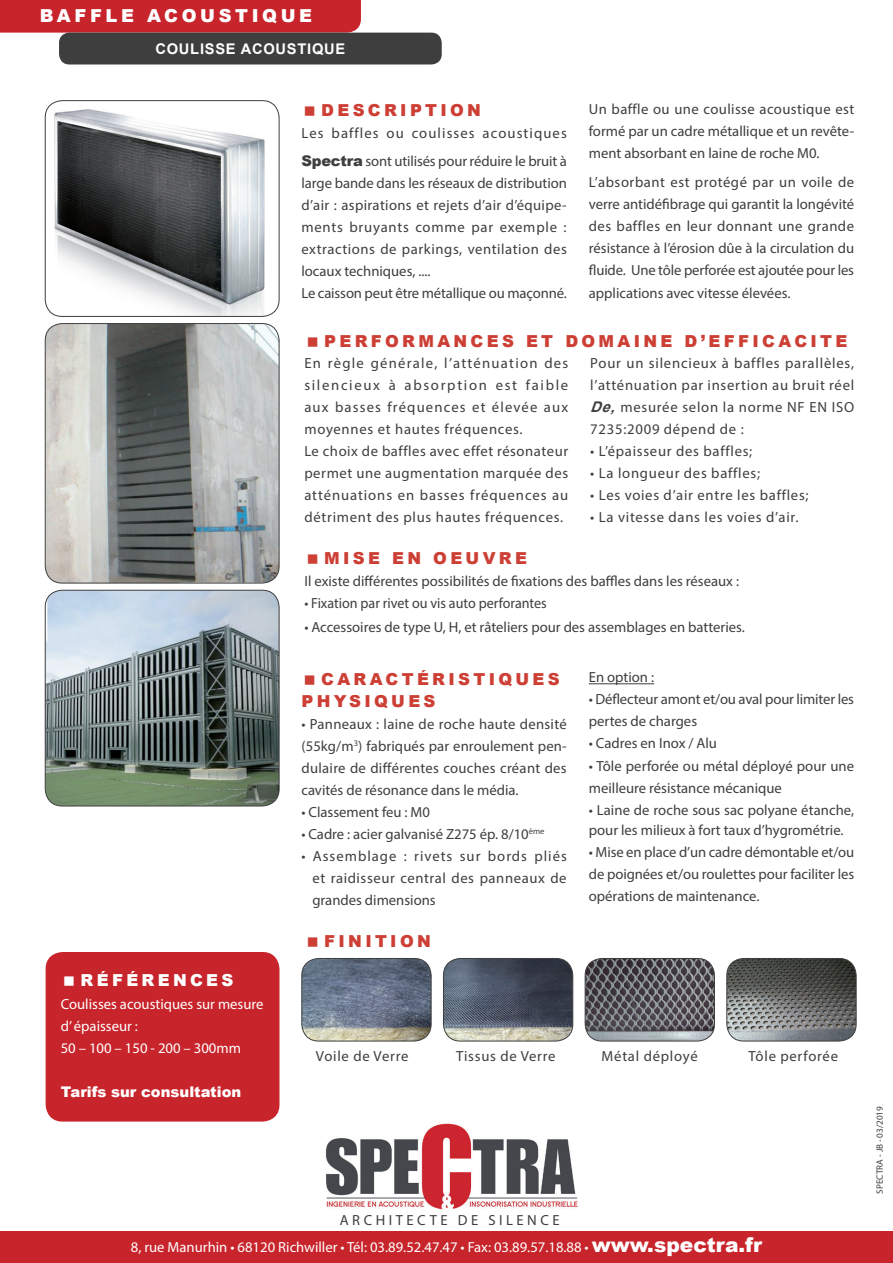
<style>
.page{position:relative;width:893px;height:1263px;background:#fff}
.page>*{position:absolute;margin:0;border:0;box-sizing:border-box;transform-origin:0 0}
.t1{font:900 17.85px "Arial";letter-spacing:.2em;color:#fff}
.t2{font:900 16.5px/22px "Arial";letter-spacing:.2em;color:#cd3f35}
.t3{font:900 16.5px "Arial";letter-spacing:.2em;color:#fff}
.t4{font:14.7px/22px "Myriad Pro";letter-spacing:.005em;color:#3e3e3f;text-align:justify}
.t5{font:14.7px/22px "Myriad Pro";letter-spacing:.05em;color:#3e3e3f}
.t6{font:14.7px/22px "Myriad Pro";color:#fff}
.t7{font:14.7px/27.6px "Myriad Pro";letter-spacing:.07em;color:#3e3e3f}
.t8{font:14.7px "Myriad Pro";letter-spacing:.005em;color:#3e3e3f;scale:.96 1}
.t9{font:900 14.7px "Arial";color:#fff}
.t10{font:14.7px "Myriad Pro";letter-spacing:.24em;color:#3e3e3f}
.t11{font:700 14.7px "Arial";letter-spacing:.05em;color:#fff}
.t12{font:9.15px "Myriad Pro";color:#3e3e3f}
.s1{font-family:"Arial";font-weight:900}
.s2{font-family:"Arial";font-weight:700;font-style:italic}
.s3{font-family:"Arial";font-weight:900;font-size:20.25px}
</style>
<div class="page">
<div style="left:0;top:0;width:361px;height:33px;background:#c8242b"></div>
<div style="left:59px;top:33px;width:383px;height:31px;background:#3e3e3f;border-radius:10px"></div>
<div style="left:0;top:1232px;width:893px;height:31px;background:#c8242b"></div>
<img style="left:45px;top:101px;width:234px;height:215px">
<div style="left:45px;top:100px;width:234px;height:217px;border:1px solid #3e3e3f;border-radius:17px"></div>
<div style="left:46px;top:952px;width:233px;height:169px;background:#c8242b;border-radius:17px"></div>
<hr style="left:589px;top:683px;width:65px;height:1px;background:#3e3e3f">
<img style="left:325px;top:1123px;width:253px;height:87px">
<img style="left:302px;top:958px;width:129px;height:83px">
<div style="left:301px;top:958px;width:130px;height:83px;border:1px solid #3e3e3f;border-radius:17px"></div>
<img style="left:443px;top:958px;width:130px;height:83px">
<div style="left:443px;top:958px;width:130px;height:83px;border:1px solid #3e3e3f;border-radius:17px"></div>
<img style="left:585px;top:958px;width:129px;height:83px">
<div style="left:585px;top:958px;width:130px;height:83px;border:1px solid #3e3e3f;border-radius:17px"></div>
<img style="left:727px;top:958px;width:129px;height:83px">
<div style="left:726px;top:958px;width:130px;height:83px;border:1px solid #3e3e3f;border-radius:17px"></div>
<img style="left:46px;top:324px;width:233px;height:259px">
<div style="left:45px;top:323px;width:234px;height:260px;border:1px solid #3e3e3f;border-radius:17px"></div>
<img style="left:45px;top:590px;width:234px;height:216px">
<div style="left:45px;top:590px;width:234px;height:216px;border:1px solid #3e3e3f;border-radius:17px"></div>
<p class="t1" style="left:40px;top:3px;width:274px">BAFFLE ACOUSTIQUE</p>
<p class="t11" style="left:155px;top:38px;width:191px">COULISSE ACOUSTIQUE</p>
<p class="t2" style="left:321px;top:99px;width:161px">DESCRIPTION</p>
<p class="t7" style="left:301px;top:119px;width:267px">Les baffles ou coulisses acoustiques<br><span class="s1">Spectra</span> sont utilisés pour réduire le bruit à</p>
<p class="t4" style="left:301px;top:171px;width:267px;text-align:left">large bande dans les réseaux de distribution d’air : aspirations et rejets d’air d’équipe&shy;ments bruyants comme par exemple : extractions de parkings, ventilation des locaux techniques, ....<br>Le caisson peut être métallique ou maçonné.</p>
<p class="t4" style="left:589px;top:98px;width:267px">Un baffle ou une coulisse acoustique est formé par un cadre métallique et un revête&shy;ment absorbant en laine de roche M0.</p>
<p class="t4" style="left:589px;top:171px;width:267px">L’absorbant est protégé par un voile de verre antidéfibrage qui garantit la longévité des baffles en leur donnant une grande résistance à l’érosion dûe à la circulation du fluide. Une tôle perforée est ajoutée pour les applications avec vitesse élevées.</p>
<p class="t2" style="left:324px;top:330px;width:525px">PERFORMANCES ET DOMAINE D’EFFICACITE</p>
<p class="t5" style="left:304px;top:352px;width:266px">En règle générale, l’atténuation des silencieux à absorption est faible aux basses fréquences et élevée aux moyennes et hautes fréquences.<br>Le choix de baffles avec effet résonateur permet une augmentation marquée des atténuations en basses fréquences au détriment des plus hautes fréquences.</p>
<p class="t4" style="left:590px;top:352px;width:265px">Pour un silencieux à baffles parallèles, l’atténuation par insertion au bruit réel <span class="s2">De,</span>mesurée selon la norme NF EN ISO 7235:2009 dépend de :</p>
<p class="t5" style="left:590px;top:440px;width:164px">• L’épaisseur des baffles;</p>
<p class="t5" style="left:590px;top:462px;width:171px">• La longueur des baffles;</p>
<p class="t5" style="left:590px;top:484px;width:220px">• Les voies d’air entre les baffles;</p>
<p class="t5" style="left:590px;top:506px;width:210px">• La vitesse dans les voies d’air.</p>
<p class="t2" style="left:324px;top:546px;width:204px">MISE EN OEUVRE</p>
<p class="t4" style="left:304px;top:569px;width:436px">Il existe différentes possibilités de fixations des baffles dans les réseaux :</p>
<p class="t8" style="left:304px;top:594px;width:254px">• Fixation par rivet ou vis auto perforantes</p>
<p class="t4" style="left:304px;top:615px;width:442px">• Accessoires de type U, H, et râteliers pour des assemblages en batteries.</p>
<p class="t2" style="left:301px;top:667px;width:260px;text-indent:20px">CARACTÉRISTIQUES<br>PHYSIQUES</p>
<p class="t4" style="left:301px;top:712px;width:267px">• Panneaux : laine de roche haute densité (55kg/m<sup>3</sup>) fabriqués par enroulement pen&shy;dulaire de différentes couches créant des cavités de résonance dans le média.</p>
<p class="t4" style="left:301px;top:801px;width:130px">• Classement feu : M0</p>
<p class="t4" style="left:301px;top:823px;width:245px">• Cadre : acier galvanisé Z275 ép. 8/10<sup>ème</sup></p>
<p class="t4" style="left:312px;top:845px;width:256px;text-indent:-11px">• Assemblage : rivets sur bords pliés et raidisseur central des panneaux de grandes dimensions</p>
<p class="t4" style="left:589px;top:666px;width:67px">En option :</p>
<p class="t4" style="left:589px;top:688px;width:267px">• Déflecteur amont et/ou aval pour limiter les pertes de charges</p>
<p class="t4" style="left:589px;top:732px;width:130px">• Cadres en Inox / Alu</p>
<p class="t4" style="left:589px;top:754px;width:267px">• Tôle perforée ou métal déployé pour une meilleure résistance mécanique</p>
<p class="t4" style="left:589px;top:799px;width:267px;line-height:20.2px">• Laine de roche sous sac polyane étanche, pour les milieux à fort taux d’hygrométrie.</p>
<p class="t4" style="left:589px;top:841px;width:267px">• Mise en place d’un cadre démontable et/ou de poignées et/ou roulettes pour faciliter les opérations de maintenance.</p>
<p class="t3" style="left:81px;top:968px;width:154px">RÉFÉRENCES</p>
<p class="t6" style="left:61px;top:992px;width:204px">Coulisses acoustiques sur mesure d’ épaisseur :<br>50 – 100 – 150 - 200 – 300mm</p>
<p class="t9" style="left:61px;top:1081px;width:182px">Tarifs sur consultation</p>
<p class="t2" style="left:324px;top:930px;width:108px">FINITION</p>
<p class="t5" style="left:316px;top:1045px;width:94px">Voile de Verre</p>
<p class="t5" style="left:456px;top:1045px;width:101px">Tissus de Verre</p>
<p class="t5" style="left:602px;top:1045px;width:98px">Métal déployé</p>
<p class="t5" style="left:749px;top:1045px;width:91px">Tôle perforée</p>
<p class="t10" style="left:340px;top:1210px;width:221px">ARCHITECTE DE SILENCE</p>
<p class="t6" style="left:131px;top:1236px;width:633px">8, rue Manurhin • 68120 Richwiller • Tél: 03.89.52.47.47 • Fax: 03.89.57.18.88 • <span class="s3">www.spectra.fr</span></p>
<p class="t12" style="left:874px;top:1194px;width:89px;rotate:-90deg">SPECTRA - JB - 03/2019</p>
</div>
